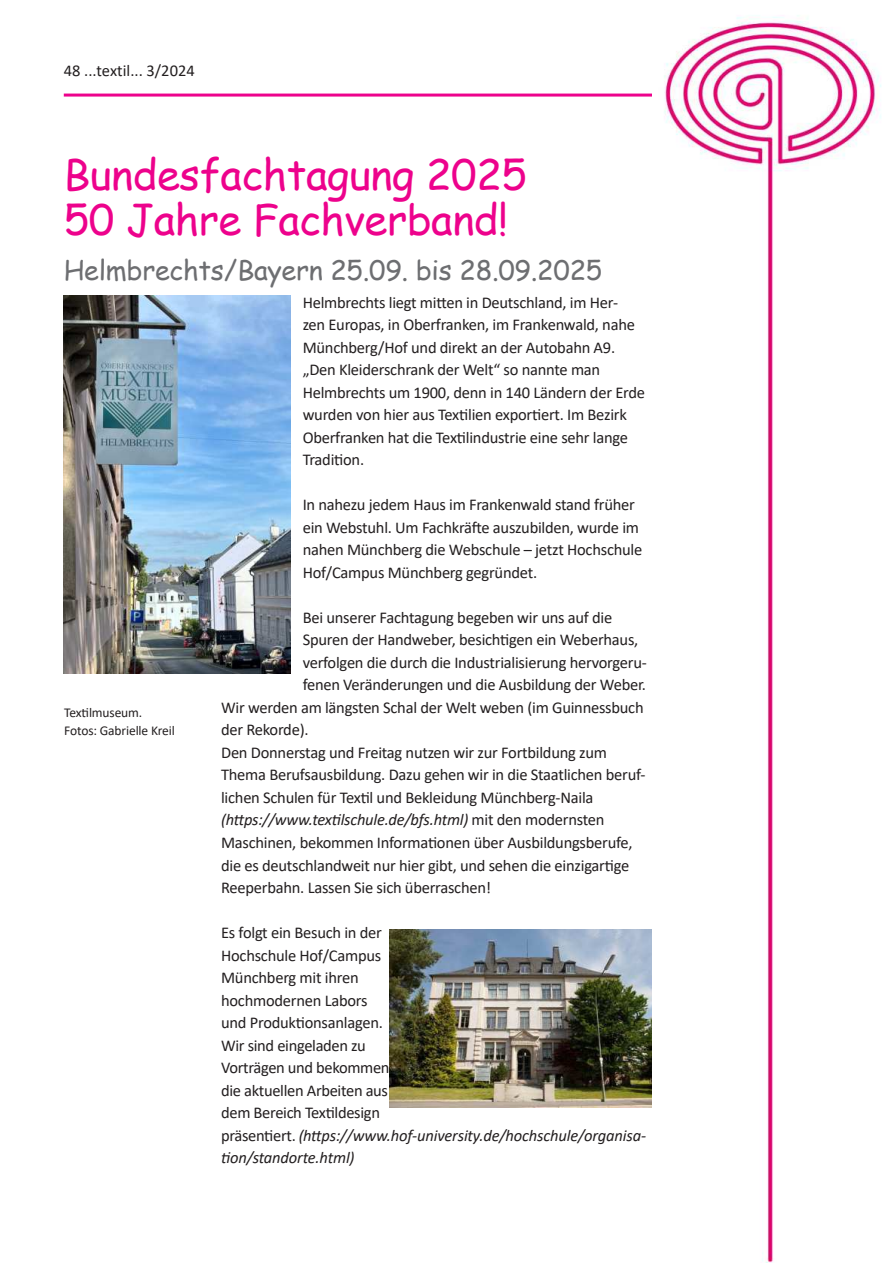
<style>
.page{position:relative;width:893px;height:1263px;background:#fff}
.page>*{position:absolute;margin:0;border:0;box-sizing:border-box;transform-origin:0 0}
.t1{font:42px/45px "Comic Sans MS";letter-spacing:-.01em;color:#ed028c}
.t2{font:27px "Comic Sans MS";letter-spacing:-.01em;color:#6d6e71}
.t3{font:16.5px/22.5px "Calibri";letter-spacing:-.015em;color:#231f20}
.t4{font:italic 16.5px "Calibri";letter-spacing:-.015em;color:#231f20}
.t5{font:13.5px/18px "Calibri";letter-spacing:-.01em;color:#231f20}
.s1{font-style:normal}
.s2{font-style:italic}
</style>
<div class="page">
<hr style="left:64px;top:94px;width:765px;height:3px;background:#ed028c">
<img style="left:652px;top:15px;width:229px;height:1248px">
<img style="left:390px;top:929px;width:261px;height:178px">
<img style="left:64px;top:296px;width:227px;height:378px">
<p class="t3" style="left:64px;top:59px;width:132px">48 ...textil... 3/2024</p>
<h1 class="t1" style="left:64px;top:157px;width:465px">Bundesfachtagung 2025<br>50 Jahre Fachverband!</h1>
<h2 class="t2" style="left:64px;top:258px;width:540px">Helmbrechts/Bayern 25.09. bis 28.09.2025</h2>
<p class="t5" style="left:64px;top:703px;width:112px">Tex琀椀lmuseum.<br>Fotos: Gabrielle Kreil</p>
<p class="t3" style="left:303px;top:291px;width:344px">Helmbrechts liegt mi琀琀en in Deutschland, im Her-<br>zen Europas, in Oberfranken, im Frankenwald, nahe Münchberg/Hof und direkt an der Autobahn A9. „Den Kleiderschrank der Welt“ so nannte man Helmbrechts um 1900, denn in 140 Ländern der Erde wurden von hier aus Tex琀椀lien expor琀椀ert. Im Bezirk Oberfranken hat die Tex琀椀lindustrie eine sehr lange Tradi琀椀on.</p>
<p class="t3" style="left:303px;top:493px;width:341px">In nahezu jedem Haus im Frankenwald stand früher ein Webstuhl. Um Fachkrä昀琀e auszubilden, wurde im nahen Münchberg die Webschule – jetzt Hochschule Hof/Campus Münchberg gegründet.</p>
<p class="t3" style="left:303px;top:606px;width:311px">Bei unserer Fachtagung begeben wir uns auf die</p>
<p class="t3" style="left:303px;top:628px;width:337px">Spuren der Handweber, besich琀椀gen ein Weberhaus,</p>
<p class="t3" style="left:303px;top:651px;width:346px">verfolgen die durch die Industrialisierung hervorgeru-</p>
<p class="t3" style="left:303px;top:673px;width:345px">fenen Veränderungen und die Ausbildung der Weber.</p>
<p class="t3" style="left:221px;top:696px;width:424px">Wir werden am längsten Schal der Welt weben (im Guinnessbuch</p>
<p class="t3" style="left:221px;top:718px;width:89px">der Rekorde).</p>
<p class="t3" style="left:221px;top:741px;width:387px">Den Donnerstag und Freitag nutzen wir zur Fortbildung zum</p>
<p class="t3" style="left:221px;top:763px;width:426px">Thema Berufsausbildung. Dazu gehen wir in die Staatlichen beruf-</p>
<p class="t3" style="left:221px;top:786px;width:374px">lichen Schulen für Tex琀椀l und Bekleidung Münchberg-Naila</p>
<p class="t4" style="left:221px;top:808px;width:385px">(h琀琀ps://www.tex琀椀lschule.de/bfs.html) <span class="s1">mit den modernsten</span></p>
<p class="t3" style="left:221px;top:831px;width:413px">Maschinen, bekommen Informa琀椀onen über Ausbildungsberufe,</p>
<p class="t3" style="left:221px;top:853px;width:410px">die es deutschlandweit nur hier gibt, und sehen die einzigar琀椀ge</p>
<p class="t3" style="left:221px;top:876px;width:272px">Reeperbahn. Lassen Sie sich überraschen!</p>
<p class="t3" style="left:221px;top:921px;width:427px">Es folgt ein Besuch in der<br>Hochschule Hof/Campus<br>Münchberg mit ihren<br>hochmodernen Labors<br>und Produk琀椀onsanlagen.<br>Wir sind eingeladen zu<br>Vorträgen und bekommen<br>die aktuellen Arbeiten aus<br>dem Bereich Tex琀椀ldesign<br>präsen琀椀ert. <span class="s2">(h琀琀ps://www.hof-university.de/hochschule/organisa-琀椀on/standorte.html)</span></p>
</div>
